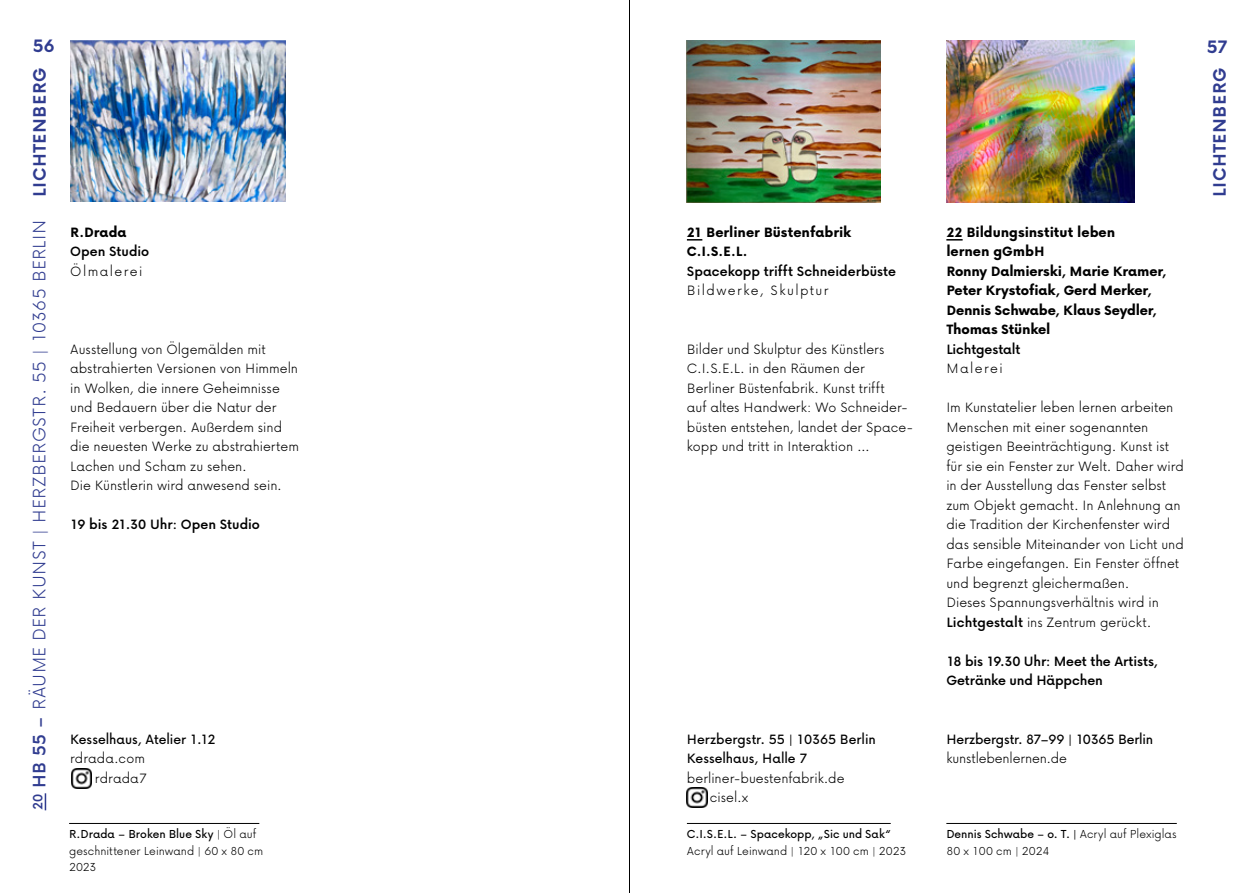
<style>
.page{position:relative;width:1259px;height:893px;background:#fff}
.page>*{position:absolute;margin:0;border:0;box-sizing:border-box;transform-origin:0 0}
.t1{font:300 21px "Now";letter-spacing:.015em;color:#303c90}
.t2{font:700 21px "Now";letter-spacing:.015em;color:#303c90}
.t3{font:300 15.75px/19.5px "Now";color:#000}
.t4{font:800 15.75px/19.5px "Now";letter-spacing:-.01em;color:#000}
.t5{font:600 15.75px/19.5px "Now";letter-spacing:-.005em;color:#000}
.t6{font:500 15.75px/19.5px "Now";letter-spacing:-.005em;color:#000}
.t7{font:300 15.75px "Now";letter-spacing:.09em;color:#000}
.t8{font:300 13.5px/16.2px "Now";color:#000}
.t9{font:500 13.5px "Now";color:#000}
.s1{font-weight:600;font-size:15.75px}
.s2{font-weight:600}
.s3{font-weight:500}
</style>
<div class="page">
<hr style="left:629px;top:0;width:1px;height:893px;background:#000">
<img style="left:687px;top:40px;width:193px;height:162px">
<svg style="left:687px;top:239px;width:15px;height:2px"></svg>
<svg style="left:946px;top:239px;width:16px;height:2px"></svg>
<img style="left:946px;top:40px;width:188px;height:162px">
<img style="left:70px;top:40px;width:216px;height:162px">
<hr style="left:69px;top:823px;width:190px;height:1px;background:#000">
<hr style="left:687px;top:823px;width:203px;height:1px;background:#000">
<hr style="left:946px;top:823px;width:230px;height:1px;background:#000">
<img style="left:71px;top:768px;width:20px;height:20px">
<img style="left:686px;top:787px;width:21px;height:20px">
<svg style="left:45px;top:793px;width:1px;height:17px"></svg>
<h1 class="t2" style="left:33px;top:33px;width:23px">56</h1>
<h1 class="t2" style="left:1206px;top:34px;width:23px">57</h1>
<h1 class="t2" style="left:27px;top:197px;width:130px;rotate:-90deg">LICHTENBERG</h1>
<h1 class="t2" style="left:1206px;top:197px;width:130px;rotate:-90deg">LICHTENBERG</h1>
<h1 class="t1" style="left:26px;top:810px;width:592px;rotate:-90deg"><span class="s1">20</span> <span class="s2">HB 55 –</span> RÄUME DER KUNST | HERZBERGSTR. 55 | 10365 BERLIN</h1>
<p class="t4" style="left:687px;top:222px;width:166px">21 Berliner Büstenfabrik<br>C.I.S.E.L.</p>
<p class="t5" style="left:687px;top:261px;width:211px">Spacekopp trifft Schneiderbüste</p>
<p class="t7" style="left:687px;top:281px;width:143px">Bildwerke, Skulptur</p>
<p class="t4" style="left:70px;top:222px;width:58px">R.Drada</p>
<p class="t5" style="left:70px;top:241px;width:81px">Open Studio</p>
<p class="t7" style="left:70px;top:261px;width:74px">Ölmalerei</p>
<p class="t4" style="left:946px;top:222px;width:222px">22 Bildungsinstitut leben<br>lernen gGmbH<br>Ronny Dalmierski, Marie Kramer,<br>Peter Krystofiak, Gerd Merker,<br>Dennis Schwabe, Klaus Seydler,<br>Thomas Stünkel</p>
<p class="t5" style="left:946px;top:339px;width:76px">Lichtgestalt</p>
<p class="t7" style="left:946px;top:359px;width:58px">Malerei</p>
<p class="t3" style="left:946px;top:397px;width:239px">Im Kunstatelier leben lernen arbeiten Menschen mit einer sogenannten geistigen Beeinträchtigung. Kunst ist für sie ein Fenster zur Welt. Daher wird in der Ausstellung das Fenster selbst zum Objekt gemacht. In Anlehnung an die Tradition der Kirchenfenster wird das sensible Miteinander von Licht und Farbe eingefangen. Ein Fenster öffnet und begrenzt gleichermaßen.<br>Dieses Spannungsverhältnis wird in <span class="s2">Lichtgestalt</span> ins Zentrum gerückt.</p>
<p class="t5" style="left:946px;top:651px;width:213px">18 bis 19.30 Uhr: Meet the Artists,<br>Getränke und Häppchen</p>
<p class="t3" style="left:70px;top:339px;width:230px">Ausstellung von Ölgemälden mit abstrahierten Versionen von Himmeln in Wolken, die innere Geheimnisse und Bedauern über die Natur der Freiheit verbergen. Außerdem sind die neuesten Werke zu abstrahiertem Lachen und Scham zu sehen.<br>Die Künstlerin wird anwesend sein.</p>
<p class="t5" style="left:70px;top:514px;width:191px">19 bis 21.30 Uhr: Open Studio</p>
<p class="t3" style="left:687px;top:339px;width:228px">Bilder und Skulptur des Künstlers C.I.S.E.L. in den Räumen der Berliner Büstenfabrik. Kunst trifft<br>auf altes Handwerk: Wo Schneider&shy;büsten entstehen, landet der Space&shy;kopp und tritt in Interaktion ...</p>
<p class="t6" style="left:70px;top:729px;width:147px">Kesselhaus, Atelier 1.12</p>
<p class="t3" style="left:70px;top:748px;width:79px;text-align:right">rdrada.com rdrada7</p>
<p class="t6" style="left:946px;top:729px;width:208px">Herzbergstr. 87–99 | 10365 Berlin</p>
<p class="t3" style="left:946px;top:748px;width:122px">kunstlebenlernen.de</p>
<p class="t6" style="left:687px;top:729px;width:190px">Herzbergstr. 55 | 10365 Berlin<br>Kesselhaus, Halle 7</p>
<p class="t3" style="left:710px;top:768px;width:136px;text-indent:-23px">berliner-buestenfabrik.de cisel.x</p>
<p class="t8" style="left:69px;top:826px;width:196px"><span class="s3">R.Drada – Broken Blue Sky</span> | Öl auf geschnittener Leinwand | 60 x 80 cm<br>2023</p>
<p class="t9" style="left:687px;top:826px;width:205px">C.I.S.E.L. – Spacekopp, „Sic und Sak“</p>
<p class="t8" style="left:687px;top:842px;width:221px">Acryl auf Leinwand | 120 x 100 cm | 2023</p>
<p class="t8" style="left:946px;top:826px;width:232px"><span class="s3">Dennis Schwabe – o. T. |</span> Acryl auf Plexiglas<br>80 x 100 cm | 2024</p>
</div>
